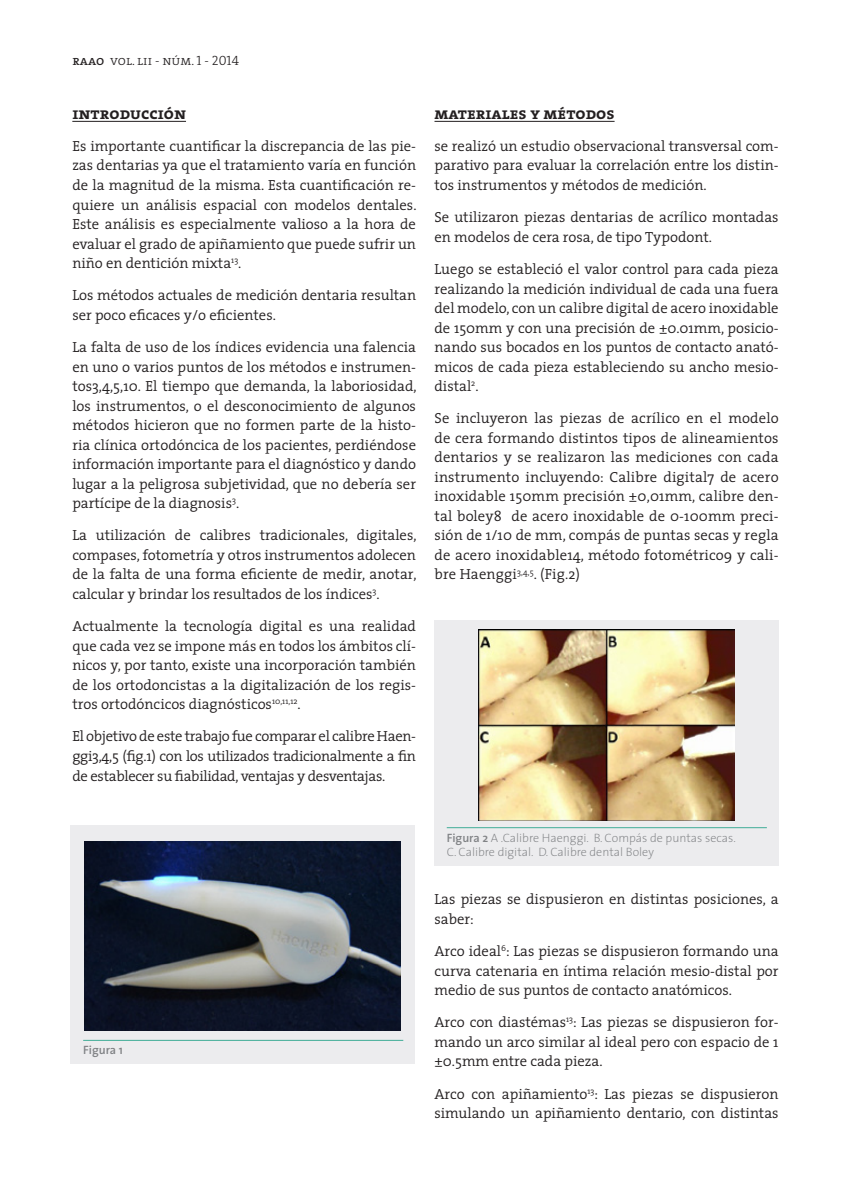
<style>
.page{position:relative;width:851px;height:1191px;background:#fff}
.page>*{position:absolute;margin:0;border:0;box-sizing:border-box;transform-origin:0 0}
.t1{font:16.5px "The Serif Bold Caps";color:#231f20}
.Texto{font:300 14.7px/19.5px "The Serif";color:#231f20;text-align:justify}
.t2{font:13.5px "The Serif Light Caps";color:#231f20}
.Epigrafe{font:200 12.15px "The Sans";color:#808285}
.Epigrafe-2{font:600 12.15px "The Sans";color:#808285}
.s1{font-family:"The Serif Regular Caps"}
.s2{font-weight:600}
</style>
<div class="page">
<hr style="left:72px;top:121px;width:114px;height:1px;background:#231f20">
<hr style="left:434px;top:121px;width:180px;height:1px;background:#231f20">
<div style="left:434px;top:619px;width:344px;height:246px;background:#ececee"></div>
<hr style="left:446px;top:827px;width:320px;height:1px;background:#40ac97">
<div style="left:71px;top:825px;width:344px;height:239px;background:#ececee"></div>
<hr style="left:83px;top:1040px;width:320px;height:1px;background:#40ac97">
<img style="left:84px;top:841px;width:317px;height:189px">
<img style="left:479px;top:629px;width:255px;height:191px">
<p class="t2" style="left:72px;top:50px;width:168px"><span class="s1">raao</span> vol. lii - núm. 1 - 2014</p>
<p class="t1" style="left:72px;top:99px;width:115px">introducción</p>
<p class="Texto" style="left:72px;top:136px;width:345px">Es importante cuantificar la discrepancia de las pie&shy;zas dentarias ya que el tratamiento varía en función de la magnitud de la misma. Esta cuantificación re&shy;quiere un análisis espacial con modelos dentales.<br>Este análisis es especialmente valioso a la hora de evaluar el grado de apiñamiento que puede sufrir un niño en dentición mixta<sup>13</sup>.</p>
<p class="Texto" style="left:72px;top:285px;width:345px">Los métodos actuales de medición dentaria resultan ser poco eficaces y/o eficientes.</p>
<p class="Texto" style="left:72px;top:337px;width:346px">La falta de uso de los índices evidencia una falencia en uno o varios puntos de los métodos e instrumen&shy;tos3,4,5,10. El tiempo que demanda, la laboriosidad, los instrumentos, o el desconocimiento de algunos métodos hicieron que no formen parte de la histo&shy;ria clínica ortodóncica de los pacientes, perdiéndose información importante para el diagnóstico y dando lugar a la peligrosa subjetividad, que no debería ser partícipe de la diagnosis<sup>3</sup>.</p>
<p class="Texto" style="left:72px;top:525px;width:346px">La utilización de calibres tradicionales, digitales, compases, fotometría y otros instrumentos adolecen de la falta de una forma eficiente de medir, anotar, calcular y brindar los resultados de los índices<sup>3</sup>.</p>
<p class="Texto" style="left:72px;top:616px;width:345px">Actualmente la tecnología digital es una realidad que cada vez se impone más en todos los ámbitos clí&shy;nicos y, por tanto, existe una incorporación también de los ortodoncistas a la digitalización de los regis&shy;tros ortodóncicos diagnósticos<sup>10,11,12</sup>.</p>
<p class="Texto" style="left:72px;top:726px;width:345px">El objetivo de este trabajo fue comparar el calibre Haen&shy;ggi3,4,5 (fig.1) con los utilizados tradicionalmente a fin de establecer su fiabilidad, ventajas y desventajas.</p>
<p class="t1" style="left:434px;top:99px;width:181px">materiales y métodos</p>
<p class="Texto" style="left:434px;top:136px;width:345px">se realizó un estudio observacional transversal com&shy;parativo para evaluar la correlación entre los distin&shy;tos instrumentos y métodos de medición.</p>
<p class="Texto" style="left:434px;top:207px;width:345px">Se utilizaron piezas dentarias de acrílico montadas en modelos de cera rosa, de tipo Typodont.</p>
<p class="Texto" style="left:434px;top:259px;width:345px">Luego se estableció el valor control para cada pieza realizando la medición individual de cada una fuera del modelo, con un calibre digital de acero inoxidable de 150mm y con una precisión de ±0.01mm, posicio&shy;nando sus bocados en los puntos de contacto anató&shy;micos de cada pieza estableciendo su ancho mesio&shy;distal<sup>2</sup>.</p>
<p class="Texto" style="left:434px;top:408px;width:345px">Se incluyeron las piezas de acrílico en el modelo de cera formando distintos tipos de alineamientos dentarios y se realizaron las mediciones con cada instrumento incluyendo: Calibre digital7 de acero inoxidable 150mm precisión ±0,01mm, calibre den&shy;tal boley8 de acero inoxidable de 0-100mm preci&shy;sión de 1/10 de mm, compás de puntas secas y regla de acero inoxidable14, método fotométrico9 y cali&shy;bre Haenggi<sup>3,4,5</sup>. (Fig.2)</p>
<p class="Epigrafe-2" style="left:83px;top:1040px;width:41px">Figura 1</p>
<p class="Epigrafe" style="left:446px;top:831px;width:290px"><span class="s2">Figura 2</span> A .Calibre Haenggi. B. Compás de puntas secas.</p>
<p class="Epigrafe" style="left:446px;top:845px;width:208px">C. Calibre digital. D. Calibre dental Boley</p>
<p class="Texto" style="left:434px;top:889px;width:345px">Las piezas se dispusieron en distintas posiciones, a saber:</p>
<p class="Texto" style="left:434px;top:941px;width:345px">Arco ideal<sup>6</sup>: Las piezas se dispusieron formando una curva catenaria en íntima relación mesio-distal por medio de sus puntos de contacto anatómicos.</p>
<p class="Texto" style="left:434px;top:1012px;width:345px">Arco con diastémas<sup>13</sup>: Las piezas se dispusieron for&shy;mando un arco similar al ideal pero con espacio de 1 ±0.5mm entre cada pieza.</p>
<p class="Texto" style="left:434px;top:1083px;width:345px">Arco con apiñamiento<sup>13</sup>: Las piezas se dispusieron simulando un apiñamiento dentario, con distintas</p>
</div>
